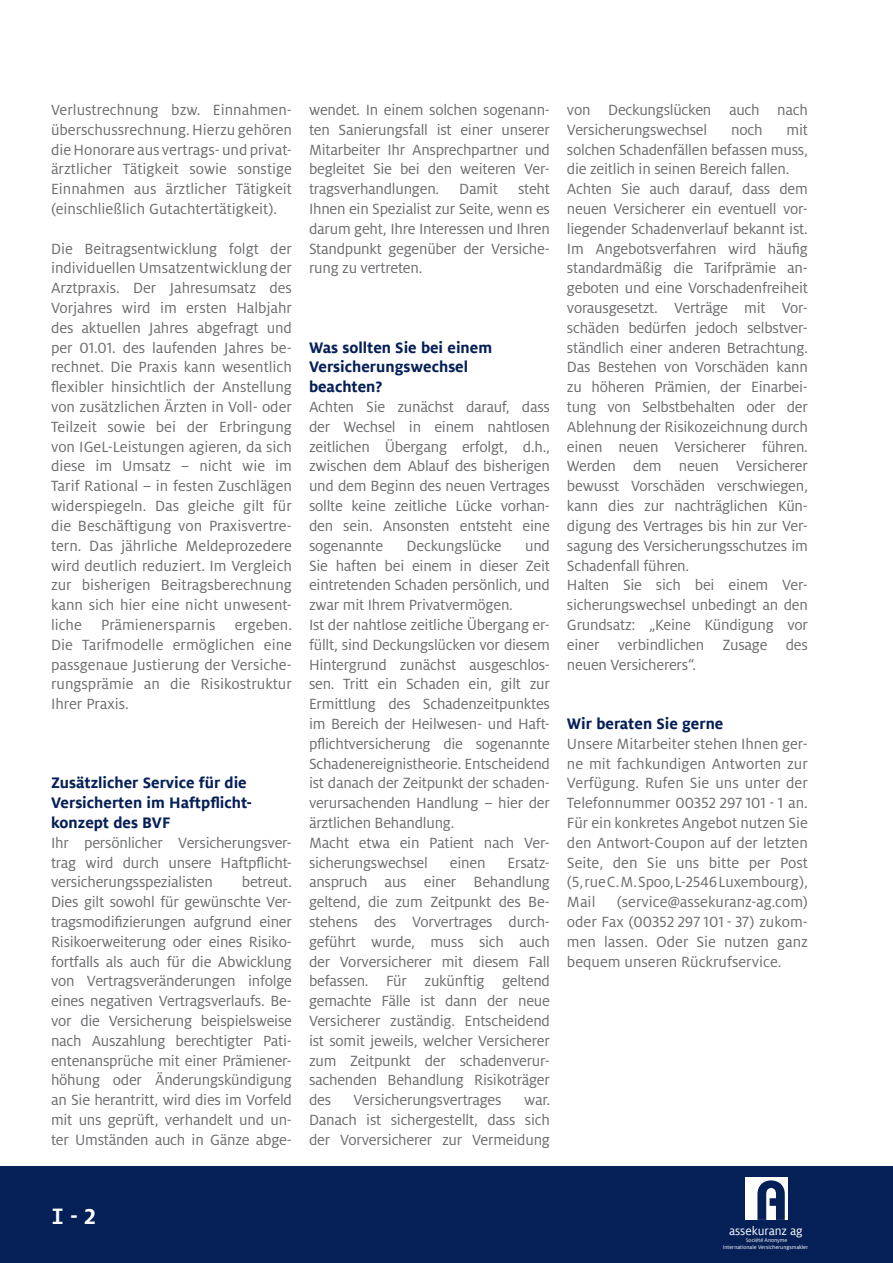
<style>
.page{position:relative;width:893px;height:1263px;background:#fff}
.page>*{position:absolute;margin:0;border:0;box-sizing:border-box;transform-origin:0 0}
.t1{font:700 24px "Milo OT";color:#fff}
.t2{font:700 16.8px/19.8px "Milo Offc Pro";color:#051f57}
.t3{font:16.35px/19.8px "Milo OT";letter-spacing:-.015em;color:#6c6d70;text-align:justify}
.t4{font:13.2px "Milo Offc Pro";color:#fff}
.t5{font:6px/7.2px "Milo Offc Pro";color:#fff;text-align:center}
.s1{font-family:"Consolas"}
</style>
<div class="page">
<div style="left:0;top:1166px;width:893px;height:97px;background:#051f57"></div>
<div style="left:745px;top:1177px;width:43px;height:42px;background:#fff"></div>
<svg style="left:757px;top:1180px;width:28px;height:40px"></svg>
<p class="t3" style="left:51px;top:100px;width:242px">Verlustrechnung bzw. Einnahmen&shy;überschussrechnung. Hierzu gehören die Honorare aus vertrags- und privat&shy;ärztlicher Tätigkeit sowie sonstige Einnahmen aus ärztlicher Tätigkeit (einschließlich Gutachtertätigkeit).</p>
<p class="t3" style="left:51px;top:239px;width:242px">Die Beitragsentwicklung folgt der individuellen Umsatzentwicklung der Arztpraxis. Der Jahresumsatz des Vorjahres wird im ersten Halbjahr des aktuellen Jahres abgefragt und per 01.01. des laufenden Jahres be&shy;rechnet. Die Praxis kann wesentlich flexibler hinsichtlich der Anstellung von zusätzlichen Ärzten in Voll- oder Teilzeit sowie bei der Erbringung von IGeL-Leistungen agieren, da sich diese im Umsatz – nicht wie im Tarif Rational – in festen Zuschlägen widerspiegeln. Das gleiche gilt für die Beschäftigung von Praxisvertre&shy;tern. Das jährliche Meldeprozedere wird deutlich reduziert. Im Vergleich zur bisherigen Beitragsberechnung kann sich hier eine nicht unwesent&shy;liche Prämienersparnis ergeben.<br>Die Tarifmodelle ermöglichen eine passgenaue Justierung der Versiche&shy;rungsprämie an die Risikostruktur Ihrer Praxis.</p>
<p class="t2" style="left:51px;top:773px;width:203px">Zusätzlicher Service für die<br>Versicherten im Haftpflicht&shy;konzept des BVF</p>
<p class="t3" style="left:51px;top:833px;width:242px">Ihr persönlicher Versicherungsver&shy;trag wird durch unsere Haftpflicht&shy;versicherungsspezialisten</p>
<p class="t3" style="left:51px;top:872px;width:242px;text-indent:191px">betreut.<br>Dies gilt sowohl für gewünschte Ver&shy;tragsmodifizierungen aufgrund einer Risikoerweiterung oder eines Risiko&shy;fortfalls als auch für die Abwicklung von Vertragsveränderungen infolge eines negativen Vertragsverlaufs. Be&shy;vor die Versicherung beispielsweise nach Auszahlung berechtigter Pati&shy;entenansprüche mit einer Prämiener&shy;höhung oder Änderungskündigung an Sie herantritt, wird dies im Vorfeld mit uns geprüft, verhandelt und un&shy;ter Umständen auch in Gänze abge-</p>
<p class="t3" style="left:309px;top:100px;width:242px">wendet. In einem solchen sogenann&shy;ten Sanierungsfall ist einer unserer Mitarbeiter Ihr Ansprechpartner und begleitet Sie bei den weiteren Ver&shy;tragsverhandlungen. Damit steht Ihnen ein Spezialist zur Seite, wenn es darum geht, Ihre Interessen und Ihren Standpunkt gegenüber der Versiche&shy;rung zu vertreten.</p>
<p class="t2" style="left:309px;top:337px;width:185px">Was sollten Sie bei einem<br>Versicherungswechsel beachten?</p>
<p class="t3" style="left:309px;top:397px;width:242px">Achten Sie zunächst darauf, dass der Wechsel in einem nahtlosen zeitlichen Übergang erfolgt, d.h., zwischen dem Ablauf des bisherigen und dem Beginn des neuen Vertrages sollte keine zeitliche Lücke vorhan&shy;den sein. Ansonsten entsteht eine sogenannte</p>
<p class="t3" style="left:309px;top:536px;width:242px;text-align:left;text-indent:216px">und<br>Sie haften bei einem in dieser Zeit eintretenden Schaden persönlich, und zwar mit Ihrem Privatvermögen.<br>Ist der nahtlose zeitliche Übergang er&shy;füllt, sind Deckungslücken vor diesem<br>Hintergrund zunächst ausgeschlos&shy;sen. Tritt ein Schaden ein, gilt zur<br>Ermittlung des Schadenzeitpunktes im Bereich der Heilwesen- und Haft&shy;pflichtversicherung die sogenannte<br>Schadenereignistheorie. Entscheidend ist danach der Zeitpunkt der schaden&shy;verursachenden Handlung – hier der ärztlichen Behandlung.<br>Macht etwa ein Patient nach Ver&shy;sicherungswechsel</p>
<p class="t3" style="left:407px;top:536px;width:97px">Deckungslücke</p>
<p class="t3" style="left:450px;top:853px;width:37px">einen</p>
<p class="t3" style="left:309px;top:853px;width:242px;text-indent:199px">Ersatz&shy;anspruch aus einer Behandlung geltend, die zum Zeitpunkt des Be&shy;stehens des Vorvertrages durch&shy;geführt wurde, muss sich auch der Vorversicherer mit diesem Fall befassen. Für zukünftig geltend gemachte Fälle ist dann der neue Versicherer zuständig. Entscheidend ist somit jeweils, welcher Versicherer zum Zeitpunkt der schadenverur&shy;sachenden Behandlung Risikoträger des</p>
<p class="t3" style="left:353px;top:1090px;width:150px">Versicherungsvertrages</p>
<p class="t3" style="left:309px;top:1090px;width:242px;text-indent:215px">war.<br>Danach ist sichergestellt, dass sich der Vorversicherer zur Vermeidung</p>
<p class="t3" style="left:567px;top:100px;width:242px">von Deckungslücken auch nach<br>Versicherungswechsel</p>
<p class="t3" style="left:567px;top:120px;width:242px;text-align:left;text-indent:220px">mit solchen Schadenfällen befassen muss, die zeitlich in seinen Bereich fallen.<br>Achten Sie auch darauf, dass dem neuen Versicherer ein eventuell vor&shy;liegender Schadenverlauf bekannt ist.<br>Im Angebotsverfahren wird häufig standardmäßig die Tarifprämie an&shy;geboten und eine Vorschadenfreiheit vorausgesetzt. Verträge mit Vor&shy;schäden bedürfen jedoch selbstver&shy;ständlich einer anderen Betrachtung.<br>Das Bestehen von Vorschäden kann zu höheren Prämien, der Einarbei&shy;tung von Selbstbehalten oder der Ablehnung der Risikozeichnung durch einen neuen Versicherer führen.<br>Werden dem neuen Versicherer bewusst Vorschäden verschwiegen, kann dies zur nachträglichen Kün&shy;digung des Vertrages bis hin zur Ver&shy;sagung des Versicherungsschutzes im Schadenfall führen.<br>Halten Sie sich bei einem Ver&shy;sicherungswechsel unbedingt an den Grundsatz: „Keine Kündigung vor einer verbindlichen Zusage des neuen Versicherers“.</p>
<p class="t3" style="left:731px;top:120px;width:33px">noch</p>
<p class="t2" style="left:567px;top:714px;width:158px">Wir beraten Sie gerne</p>
<p class="t3" style="left:567px;top:734px;width:242px">Unsere Mitarbeiter stehen Ihnen ger&shy;ne mit fachkundigen Antworten zur Verfügung. Rufen Sie uns unter der Telefonnummer 00352 297 101 - 1 an.<br>Für ein konkretes Angebot nutzen Sie den Antwort-Coupon auf der letzten Seite, den Sie uns bitte per Post (5, rue C. M. Spoo, L-2546 Luxembourg), Mail</p>
<p class="t3" style="left:567px;top:892px;width:242px;text-indent:50px">(service@assekuranz-ag.com) oder Fax (00352 297 101 - 37) zukom&shy;men lassen. Oder Sie nutzen ganz bequem unseren Rückrufservice.</p>
<h1 class="t1" style="left:51px;top:1203px;width:46px"><span class="s1">I</span> - 2</h1>
<p class="t4" style="left:729px;top:1223px;width:75px">assekuranz ag</p>
<p class="t5" style="left:723px;top:1236px;width:87px">Société Anonyme<br>Internationale Versicherungsmakler</p>
</div>
